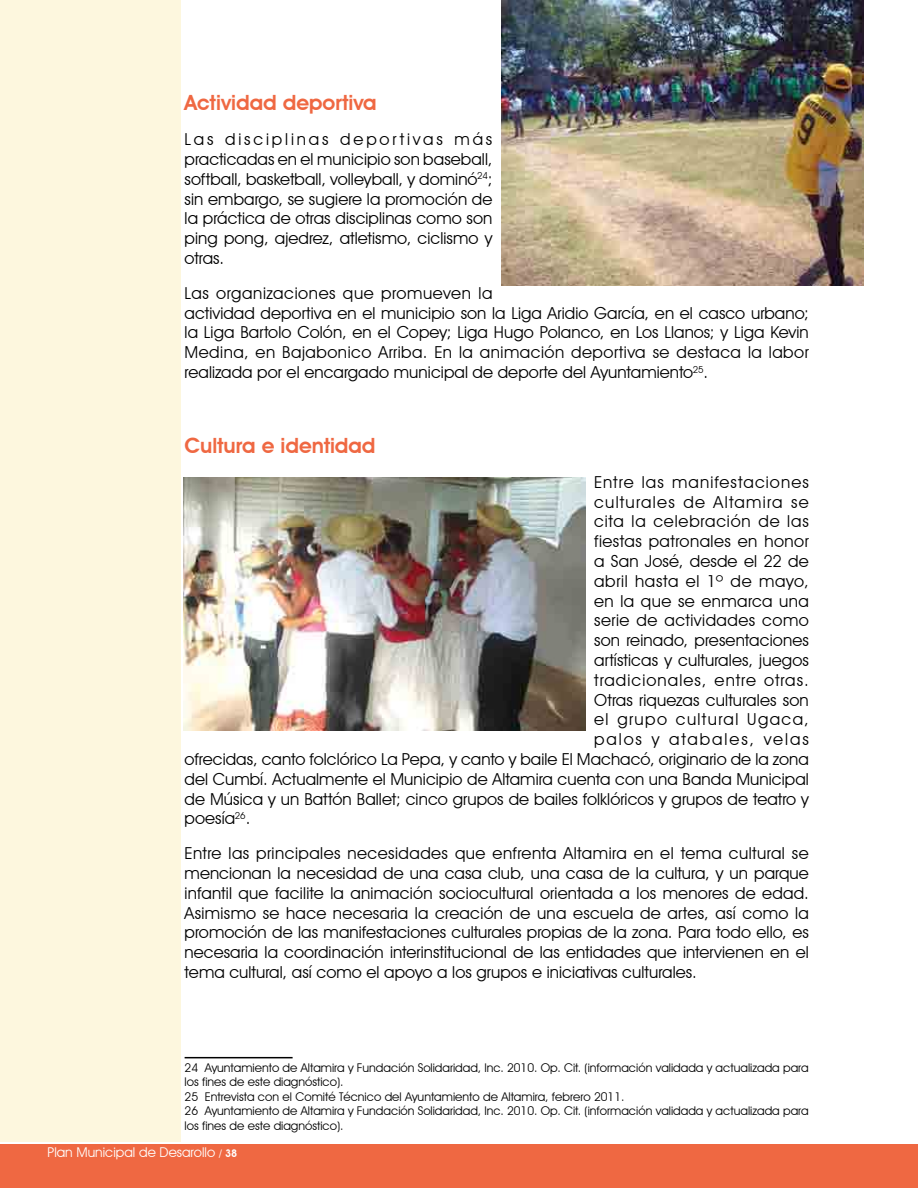
<style>
.page{position:relative;width:918px;height:1188px;background:#fff}
.page>*{position:absolute;margin:0;border:0;box-sizing:border-box;transform-origin:0 0}
.t1{font:600 21px "Avant Garde IT Cby BT";color:#ef6842}
.t2{font:16.5px/19.8px "Avant Garde IT Cby BT";letter-spacing:.01em;color:#000;text-align:justify}
.t3{font:16.5px "Avant Garde IT Cby BT";letter-spacing:.065em;color:#000}
.t4{font:16.5px "Avant Garde IT Cby BT";letter-spacing:.08em;color:#000}
.t5{font:16.5px "Avant Garde IT Cby BT";letter-spacing:.05em;color:#000}
.t6{font:16.5px "Avant Garde IT Cby BT";letter-spacing:.03em;color:#000}
.t7{font:16.5px "Avant Garde IT Cby BT";letter-spacing:.04em;color:#000}
.t8{font:16.5px "Avant Garde IT Cby BT";letter-spacing:.085em;color:#000}
.t9{font:16.5px "Avant Garde IT Cby BT";letter-spacing:.115em;color:#000}
.t10{font:13.5px "Avant Garde IT Cby BT";color:#fff}
.t11{font:12px/14.4px "Avant Garde IT Cby BT";color:#000}
.s1{font-weight:600;font-size:10.5px}
</style>
<div class="page">
<div style="left:0;top:1144px;width:918px;height:44px;background:#ef6842"></div>
<hr style="left:185px;top:1057px;width:108px;height:1px;background:#000">
<img style="left:501px;top:0;width:363px;height:285px">
<img style="left:184px;top:477px;width:402px;height:253px">
<div style="left:0;top:0;width:181px;height:1142px;background:#fdf7de"></div>
<p class="t1" style="left:185px;top:90px;width:194px">Actividad deportiva</p>
<p class="t2" style="left:185px;top:129px;width:309px">Las disciplinas deportivas más practicadas en el municipio son baseball, softball, basketball, volleyball, y dominó<sup>24</sup>; sin embargo, se sugiere la promoción de la práctica de otras disciplinas como son ping pong, ajedrez, atletismo, ciclismo y otras.</p>
<p class="t2" style="left:185px;top:283px;width:626px;text-align:left">Las organizaciones que promueven la<br>actividad deportiva en el municipio son la Liga Aridio García, en el casco urbano; la Liga Bartolo Colón, en el Copey; Liga Hugo Polanco, en Los Llanos; y Liga Kevin Medina, en Bajabonico Arriba. En la animación deportiva se destaca la labor realizada por el encargado municipal de deporte del Ayuntamiento<sup>25</sup>.</p>
<p class="t1" style="left:185px;top:433px;width:192px">Cultura e identidad</p>
<p class="t3" style="left:594px;top:472px;width:216px">Entre las manifestaciones</p>
<p class="t4" style="left:594px;top:492px;width:216px">culturales de Altamira se</p>
<p class="t5" style="left:594px;top:512px;width:216px">cita la celebración de las</p>
<p class="t2" style="left:594px;top:531px;width:216px">fiestas patronales en honor</p>
<p class="t2" style="left:594px;top:551px;width:216px">a San José, desde el 22 de</p>
<p class="t7" style="left:594px;top:571px;width:216px">abril hasta el 1º de mayo,</p>
<p class="t2" style="left:594px;top:591px;width:216px">en la que se enmarca una</p>
<p class="t6" style="left:594px;top:611px;width:216px">serie de actividades como</p>
<p class="t2" style="left:594px;top:630px;width:216px">son reinado, presentaciones</p>
<p class="t2" style="left:594px;top:650px;width:216px">artísticas y culturales, juegos</p>
<p class="t3" style="left:594px;top:670px;width:216px">tradicionales, entre otras.</p>
<p class="t2" style="left:594px;top:690px;width:216px">Otras riquezas culturales son</p>
<p class="t8" style="left:594px;top:710px;width:216px">el grupo cultural Ugaca,</p>
<p class="t9" style="left:594px;top:729px;width:216px">palos y atabales, velas</p>
<p class="t2" style="left:185px;top:749px;width:626px">ofrecidas, canto folclórico La Pepa, y canto y baile El Machacó, originario de la zona</p>
<p class="t2" style="left:185px;top:769px;width:626px">del Cumbí. Actualmente el Municipio de Altamira cuenta con una Banda Municipal</p>
<p class="t2" style="left:185px;top:789px;width:626px">de Música y un Battón Ballet; cinco grupos de bailes folklóricos y grupos de teatro y</p>
<p class="t2" style="left:185px;top:809px;width:67px">poesía<sup>26</sup>.</p>
<p class="t2" style="left:185px;top:843px;width:626px">Entre las principales necesidades que enfrenta Altamira en el tema cultural se mencionan la necesidad de una casa club, una casa de la cultura, y un parque infantil que facilite la animación sociocultural orientada a los menores de edad.<br>Asimismo se hace necesaria la creación de una escuela de artes, así como la promoción de las manifestaciones culturales propias de la zona. Para todo ello, es necesaria la coordinación interinstitucional de las entidades que intervienen en el tema cultural, así como el apoyo a los grupos e iniciativas culturales.</p>
<p class="t11" style="left:185px;top:1061px;width:626px">24 Ayuntamiento de Altamira y Fundación Solidaridad, Inc. 2010. Op. Cit. (información validada y actualizada para los fines de este diagnóstico).<br>25 Entrevista con el Comité Técnico del Ayuntamiento de Altamira, febrero 2011.<br>26 Ayuntamiento de Altamira y Fundación Solidaridad, Inc. 2010. Op. Cit. (información validada y actualizada para los fines de este diagnóstico).</p>
<p class="t10" style="left:48px;top:1144px;width:191px">Plan Municipal de Desarollo <span class="s1">/ 38</span></p>
</div>
